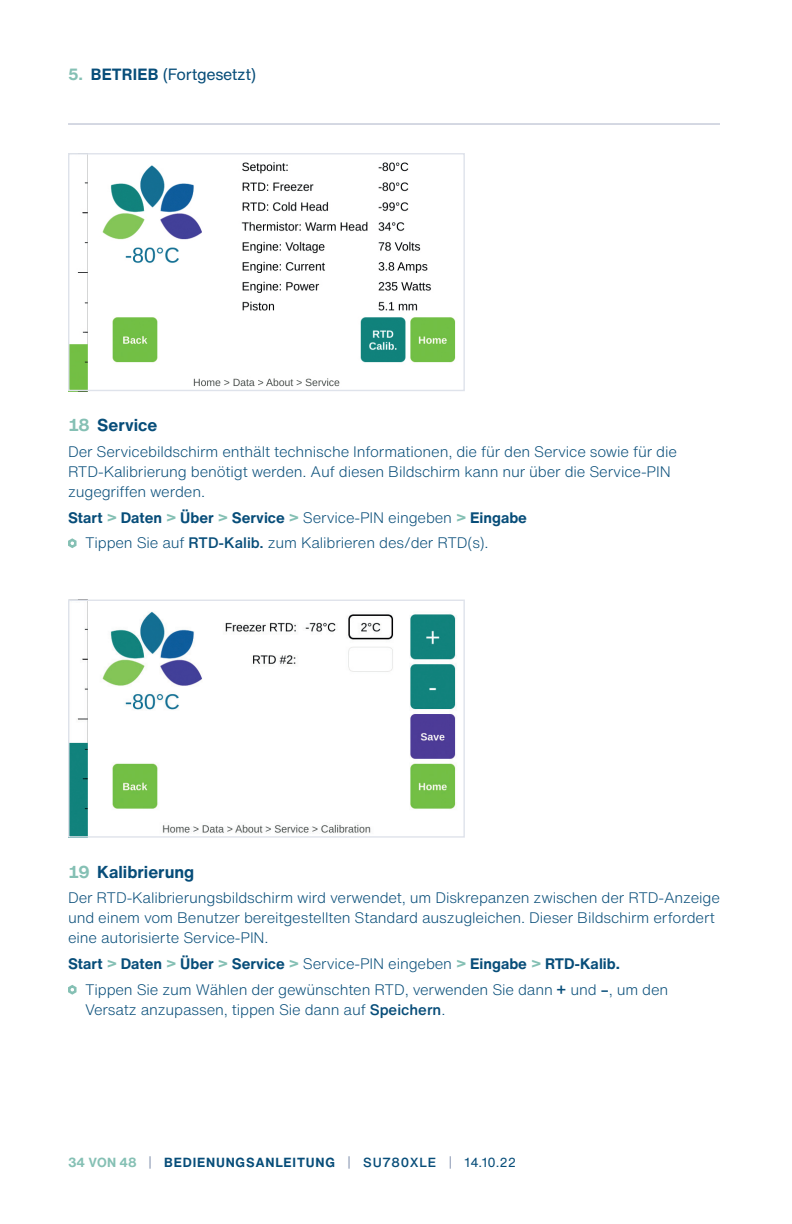
<style>
.page{position:relative;width:792px;height:1224px;background:#fff}
.page>*{position:absolute;margin:0;border:0;box-sizing:border-box;transform-origin:0 0}
.t1{font:700 17px "Helvetica Now Text";color:#074d79}
.t2{font:16px "Helvetica Now Text";letter-spacing:-.02em;color:#074d79}
.t3{font:300 15px/20px "Helvetica Now Text";letter-spacing:-.01em;color:#074d79}
.t4{font:700 13px "Helvetica Now Text";letter-spacing:.06em;color:#074d79}
.s1{font-weight:700;color:#85c0b4}
.s2{font-weight:700}
.s3{color:#85c0b4}
.s4{font-weight:500}
.s5{font-weight:400;color:#94a1ba}
.s6{font-weight:400}
</style>
<div class="page">
<hr style="left:68px;top:123px;width:652px;height:2px;background:#c4c9d8">
<img style="left:70px;top:155px;width:386px;height:234px">
<div style="left:68px;top:153px;width:397px;height:238px;border:1px solid #dfe3eb"></div>
<svg style="left:68px;top:538px;width:9px;height:10px"></svg>
<img style="left:70px;top:602px;width:386px;height:234px">
<div style="left:68px;top:600px;width:397px;height:238px;border:1px solid #dfe3eb"></div>
<svg style="left:68px;top:985px;width:9px;height:10px"></svg>
<p class="t2" style="left:68px;top:62px;width:190px"><span class="s1">5.</span> <span class="s2">BETRIEB</span> (Fortgesetzt)</p>
<p class="t1" style="left:68px;top:414px;width:91px"><span class="s3">18</span> Service</p>
<p class="t3" style="left:68px;top:441px;width:610px">Der Servicebildschirm enthält technische Informationen, die für den Service sowie für die<br>RTD-Kalibrierung benötigt werden. Auf diesen Bildschirm kann nur über die Service-PIN zugegriffen werden.</p>
<p class="t3" style="left:85px;top:504px;width:444px;line-height:25.6px;text-indent:-17px"><span class="s2">Start</span> <span class="s1">&gt;</span> <span class="s2">Daten</span> <span class="s1">&gt;</span> <span class="s2">Über</span> <span class="s1">&gt;</span> <span class="s2">Service</span> <span class="s1">&gt;</span> Service-PIN eingeben <span class="s1">&gt;</span> <span class="s2">Eingabe<br></span>Tippen Sie auf <span class="s4">RTD-Kalib.</span> zum Kalibrieren des/der RTD(s).</p>
<p class="t1" style="left:68px;top:860px;width:128px"><span class="s3">19</span> Kalibrierung</p>
<p class="t3" style="left:68px;top:888px;width:653px">Der RTD-Kalibrierungsbildschirm wird verwendet, um Diskrepanzen zwischen der RTD-Anzeige und einem vom Benutzer bereitgestellten Standard auszugleichen. Dieser Bildschirm erfordert eine autorisierte Service-PIN.</p>
<p class="t3" style="left:85px;top:951px;width:585px;line-height:25.6px;text-indent:-17px"><span class="s2">Start</span> <span class="s1">&gt;</span> <span class="s2">Daten</span> <span class="s1">&gt;</span> <span class="s2">Über</span> <span class="s1">&gt;</span> <span class="s2">Service</span> <span class="s1">&gt;</span> Service-PIN eingeben <span class="s1">&gt;</span> <span class="s2">Eingabe</span> <span class="s1">&gt;</span> <span class="s2">RTD-Kalib.<br></span>Tippen Sie zum Wählen der gewünschten RTD, verwenden Sie dann <span class="s4">+</span> und <span class="s4">–</span>, um den</p>
<p class="t3" style="left:85px;top:999px;width:362px">Versatz anzupassen, tippen Sie dann auf <span class="s4">Speichern</span>.</p>
<p class="t4" style="left:68px;top:1154px;width:450px"><span class="s3">34 VON 48</span> <span class="s5">|</span> BEDIENUNGSANLEITUNG <span class="s5">|</span> <span class="s4">SU780XLE</span> <span class="s5">|</span> <span class="s6">14.10.22</span></p>
</div>
